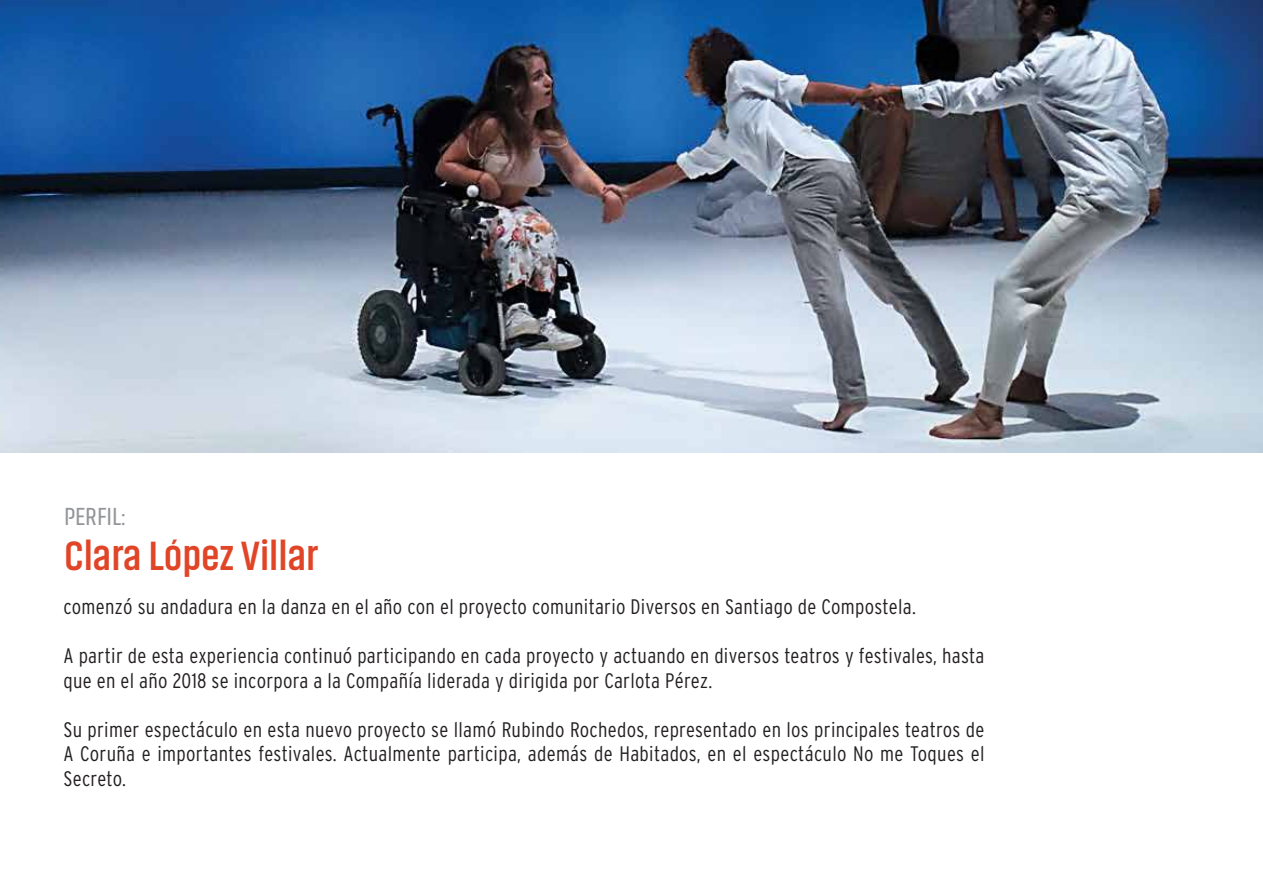
<style>
.page{position:relative;width:1263px;height:893px;background:#fff}
.page>*{position:absolute;margin:0;border:0;box-sizing:border-box;transform-origin:0 0}
.t1{font:700 41.55px "Akhand";color:#e04527}
.t2{font:25.35px "Akhand";color:#939598}
.t3{font:300 condensed 21px/24.6px "Interstate";letter-spacing:.015em;color:#231f20}
</style>
<div class="page">
<img style="left:0;top:0;width:1263px;height:453px">
<p class="t2" style="left:64px;top:503px;width:63px">PERFIL:</p>
<h1 class="t1" style="left:64px;top:534px;width:255px">Clara López Villar</h1>
<p class="t3" style="left:63px;top:594px;width:854px">comenzó su andadura en la danza en el año con el proyecto comunitario Diversos en Santiago de Compostela.</p>
<p class="t3" style="left:63px;top:643px;width:922px">A partir de esta experiencia continuó participando en cada proyecto y actuando en diversos teatros y festivales, hasta que en el año 2018 se incorpora a la Compañía liderada y dirigida por Carlota Pérez.</p>
<p class="t3" style="left:63px;top:717px;width:923px;text-align:justify">Su primer espectáculo en esta nuevo proyecto se llamó Rubindo Rochedos, representado en los principales teatros de A Coruña e importantes festivales. Actualmente participa, además de Habitados, en el espectáculo No me Toques el Secreto.</p>
</div>
